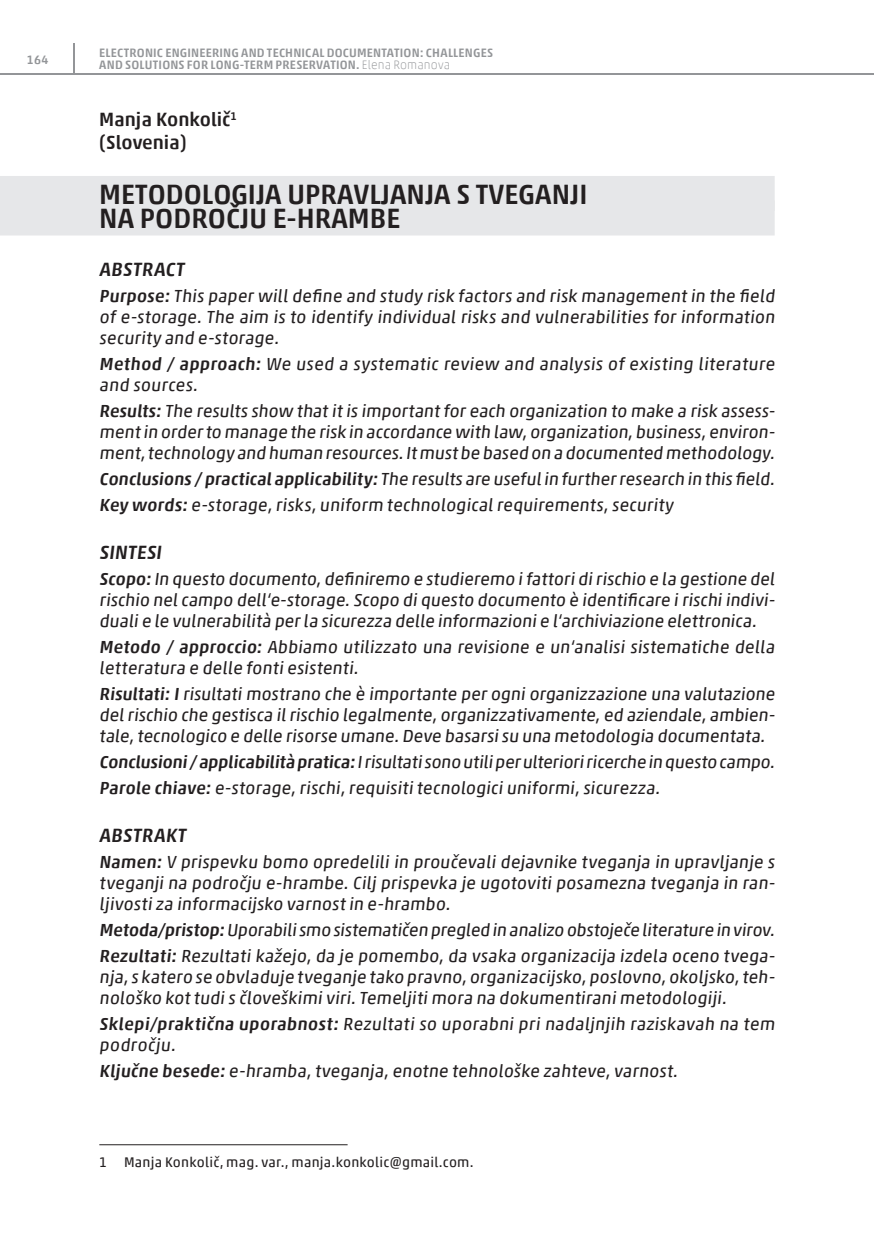
<style>
.page{position:relative;width:874px;height:1241px;background:#fff}
.page>*{position:absolute;margin:0;border:0;box-sizing:border-box;transform-origin:0 0}
.t1{font:500 28px/24.5px "Akko Std";color:#231f20}
.t2{font:500 19.25px/23.1px "Akko Std";color:#231f20}
.t3{font:17.5px/21px "Akko Pro";letter-spacing:.005em;color:#231f20}
.t4{font:14px "Akko Pro";letter-spacing:.015em;color:#231f20}
.t5{font:500 12.25px/12.2px "Akko Std";letter-spacing:.015em;color:#939598}
.s1{font-weight:100}
.s2{font-family:"Akko Std";font-weight:500}
</style>
<div class="page">
<div style="left:0;top:176px;width:774px;height:35px;background:#e6e7e9"></div>
<div style="left:0;top:200px;width:774px;height:35px;background:#e6e7e9"></div>
<hr style="left:99px;top:1144px;width:248px;height:1px;background:#231f20">
<hr style="left:0;top:74px;width:873px;height:1px;background:#939598">
<hr style="left:73px;top:43px;width:1px;height:32px;background:#939598">
<p class="t5" style="left:27px;top:53px;width:23px">164</p>
<p class="t5" style="left:99px;top:46px;width:395px">ELECTRONIC ENGINEERING AND TECHNICAL DOCUMENTATION: CHALLENGES<br>AND SOLUTIONS FOR LONG-TERM PRESERVATION. <span class="s1">Elena Romanova</span></p>
<p class="t2" style="left:99px;top:108px;width:139px">Manja Konkolič<sup>1 </sup>(Slovenia)</p>
<h1 class="t1" style="left:99px;top:181px;width:489px">METODOLOGIJA UPRAVLJANJA S TVEGANJI<br>NA PODROČJU E-HRAMBE</h1>
<p class="t2" style="left:99px;top:257px;width:89px">ABSTRACT</p>
<p class="t3" style="left:99px;top:285px;width:679px;text-align:justify"><span class="s2">Purpose:</span> This paper will define and study risk factors and risk management in the field of e-storage. The aim is to identify individual risks and vulnerabilities for information security and e-storage.</p>
<p class="t3" style="left:99px;top:353px;width:679px"><span class="s2">Method / approach:</span> We used a systematic review and analysis of existing literature and sources.</p>
<p class="t3" style="left:99px;top:400px;width:679px;text-align:justify"><span class="s2">Results:</span> The results show that it is important for each organization to make a risk assess&shy;ment in order to manage the risk in accordance with law,organization,business,environ&shy;ment,technology and human resources.It must be based on a documented methodology.</p>
<p class="t3" style="left:99px;top:465px;width:679px;line-height:25.9px"><span class="s2">Conclusions / practicalapplicability:</span> The results are usefulin further research in this field.<br><span class="s2">Key words:</span> e-storage,risks,uniform technological requirements,security</p>
<p class="t2" style="left:99px;top:540px;width:66px">SINTESI</p>
<p class="t3" style="left:99px;top:568px;width:679px;text-align:justify"><span class="s2">Scopo:</span> In questo documento,definiremo e studieremo ifattoridirischio e la gestione del rischio nelcampo dell‘e-storage.Scopo diquesto documento è identificare irischiindivi&shy;dualie le vulnerabilità per la sicurezza delle informazionie l‘archiviazione elettronica.</p>
<p class="t3" style="left:99px;top:636px;width:679px"><span class="s2">Metodo / approccio:</span> Abbiamo utilizzato una revisione e un‘analisi sistematiche della letteratura e delle fontiesistenti.</p>
<p class="t3" style="left:99px;top:683px;width:679px;text-align:justify"><span class="s2">Risultati: I</span> risultati mostrano che è importante per ogni organizzazione una valutazione delrischio che gestisca ilrischio legalmente,organizzativamente,ed aziendale,ambien&shy;tale,tecnologico e delle risorse umane.Deve basarsisu una metodologia documentata.</p>
<p class="t3" style="left:99px;top:748px;width:679px;line-height:25.9px"><span class="s2">Conclusioni/ applicabilità pratica:</span>Irisultatisono utiliper ulterioriricerche in questo campo.<br><span class="s2">Parole chiave:</span> e-storage,rischi,requisititecnologiciuniformi,sicurezza.</p>
<p class="t2" style="left:99px;top:823px;width:91px">ABSTRAKT</p>
<p class="t3" style="left:99px;top:850px;width:679px;text-align:justify"><span class="s2">Namen:</span> V prispevku bomo opredelili in proučevali dejavnike tveganja in upravljanje s tveganji na področju e-hrambe. Cilj prispevka je ugotoviti posamezna tveganja in ran&shy;ljivostiza informacijsko varnost in e-hrambo.</p>
<p class="t3" style="left:99px;top:916px;width:679px;line-height:25.9px"><span class="s2">Metoda/pristop:</span>Uporabilismo sistematičen pregled in analizo obstoječe literature in virov.<br><span class="s2">Rezultati:</span> Rezultati kažejo, da je pomembo, da vsaka organizacija izdela oceno tvega-</p>
<p class="t3" style="left:99px;top:965px;width:679px">nja,s katero se obvladuje tveganje tako pravno,organizacijsko,poslovno,okoljsko,teh&shy;nološko kot tudis človeškimiviri.Temeljitimora na dokumentiranimetodologiji.</p>
<p class="t3" style="left:99px;top:1012px;width:679px"><span class="s2">Sklepi/praktična uporabnost:</span> Rezultati so uporabni pri nadaljnjih raziskavah na tem področju.</p>
<p class="t3" style="left:99px;top:1059px;width:582px"><span class="s2">Ključne besede:</span> e-hramba,tveganja,enotne tehnološke zahteve,varnost.</p>
<p class="t4" style="left:99px;top:1152px;width:376px">1 Manja Konkolič, mag. var., manja.konkolic@gmail.com.</p>
</div>
